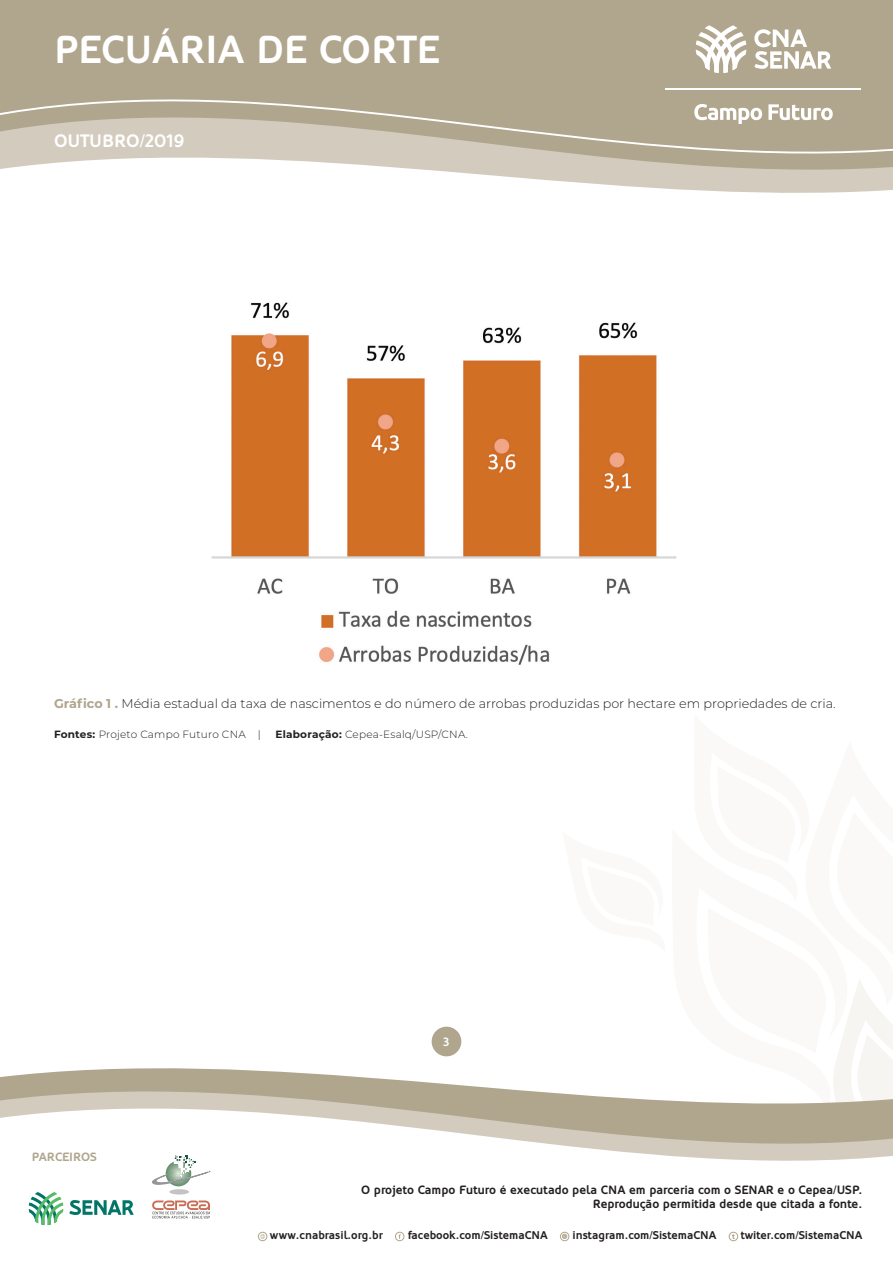
<style>
.page{position:relative;width:893px;height:1263px;background:#fff}
.page>*{position:absolute;margin:0;border:0;box-sizing:border-box;transform-origin:0 0}
.t1{font:700 39px "Oblik";color:#fff}
.t2{font:700 18px "Oblik";color:#fff}
.t3{font:300 12.75px "Montserrat";color:#231f20}
.t4{font:700 12px/14.4px "Oblik";color:#231f20;text-align:right}
.t5{font:700 12px "Oblik";color:#b0a58d}
.t6{font:700 12px "Oblik";color:#fff}
.t7{font:700 11.25px "Oblik";color:#231f20}
.t8{font:300 10.5px "Montserrat";letter-spacing:.02em;color:#231f20}
.s1{font-weight:700;color:#b0a58d}
.s2{font-weight:700}
</style>
<div class="page">
<svg style="left:0;top:0;width:893px;height:193px;background:#bfb5a2"></svg>
<svg style="left:0;top:980px;width:893px;height:262px"></svg>
<svg style="left:696px;top:25px;width:50px;height:48px"></svg>
<svg style="left:694px;top:104px;width:68px;height:20px"></svg>
<svg style="left:768px;top:104px;width:65px;height:16px"></svg>
<svg style="left:754px;top:29px;width:77px;height:40px"></svg>
<hr style="left:666px;top:88px;width:195px;height:1px;background:#fff">
<div style="left:395px;top:1232px;width:9px;height:9px;border:1px solid #b0a58d;border-radius:50%"></div>
<div style="left:560px;top:1232px;width:9px;height:9px;border:1px solid #b0a58d;border-radius:50%"></div>
<svg style="left:562px;top:1234px;width:5px;height:5px"></svg>
<div style="left:729px;top:1232px;width:9px;height:9px;border:1px solid #b0a58d;border-radius:50%"></div>
<svg style="left:732px;top:1234px;width:3px;height:5px"></svg>
<div style="left:258px;top:1232px;width:9px;height:9px;border:1px solid #b0a58d;border-radius:50%"></div>
<svg style="left:260px;top:1234px;width:5px;height:5px"></svg>
<div style="left:432px;top:1027px;width:29px;height:29px;background:#b0a58d;border-radius:50%"></div>
<svg style="left:152px;top:1200px;width:58px;height:18px"></svg>
<svg style="left:152px;top:1155px;width:58px;height:34px"></svg>
<div style="left:169px;top:1189px;width:20px;height:5px;background:#c3c3c3;border-radius:50%"></div>
<svg style="left:29px;top:1192px;width:34px;height:33px"></svg>
<svg style="left:69px;top:1200px;width:65px;height:15px"></svg>
<img style="left:211px;top:302px;width:465px;height:363px">
<h1 class="t1" style="left:54px;top:27px;width:387px">PECUÁRIA DE CORTE</h1>
<h2 class="t2" style="left:54px;top:130px;width:132px">OUTUBRO/2019</h2>
<p class="t3" style="left:54px;top:695px;width:783px"><span class="s1">Gráfico 1 .</span> Média estadual da taxa de nascimentos e do número de arrobas produzidas por hectare em propriedades de cria.</p>
<p class="t8" style="left:54px;top:727px;width:208px"><span class="s2">Fontes:</span> Projeto Campo Futuro CNA |</p>
<p class="t8" style="left:275px;top:727px;width:194px"><span class="s2">Elaboração:</span> Cepea-Esalq/USP/CNA.</p>
<p class="t5" style="left:32px;top:1150px;width:67px">PARCEIROS</p>
<p class="t6" style="left:443px;top:1035px;width:8px">3</p>
<p class="t4" style="left:361px;top:1183px;width:503px">O projeto Campo Futuro é executado pela CNA em parceria com o SENAR e o Cepea/USP.<br>Reprodução permitida desde que citada a fonte.</p>
<p class="t7" style="left:270px;top:1229px;width:114px">www.cnabrasil.org.br</p>
<p class="t7" style="left:408px;top:1229px;width:141px">facebook.com/SistemaCNA</p>
<p class="t7" style="left:572px;top:1229px;width:145px">instagram.com/SistemaCNA</p>
<p class="t7" style="left:741px;top:1229px;width:123px">twiter.com/SistemaCNA</p>
</div>
